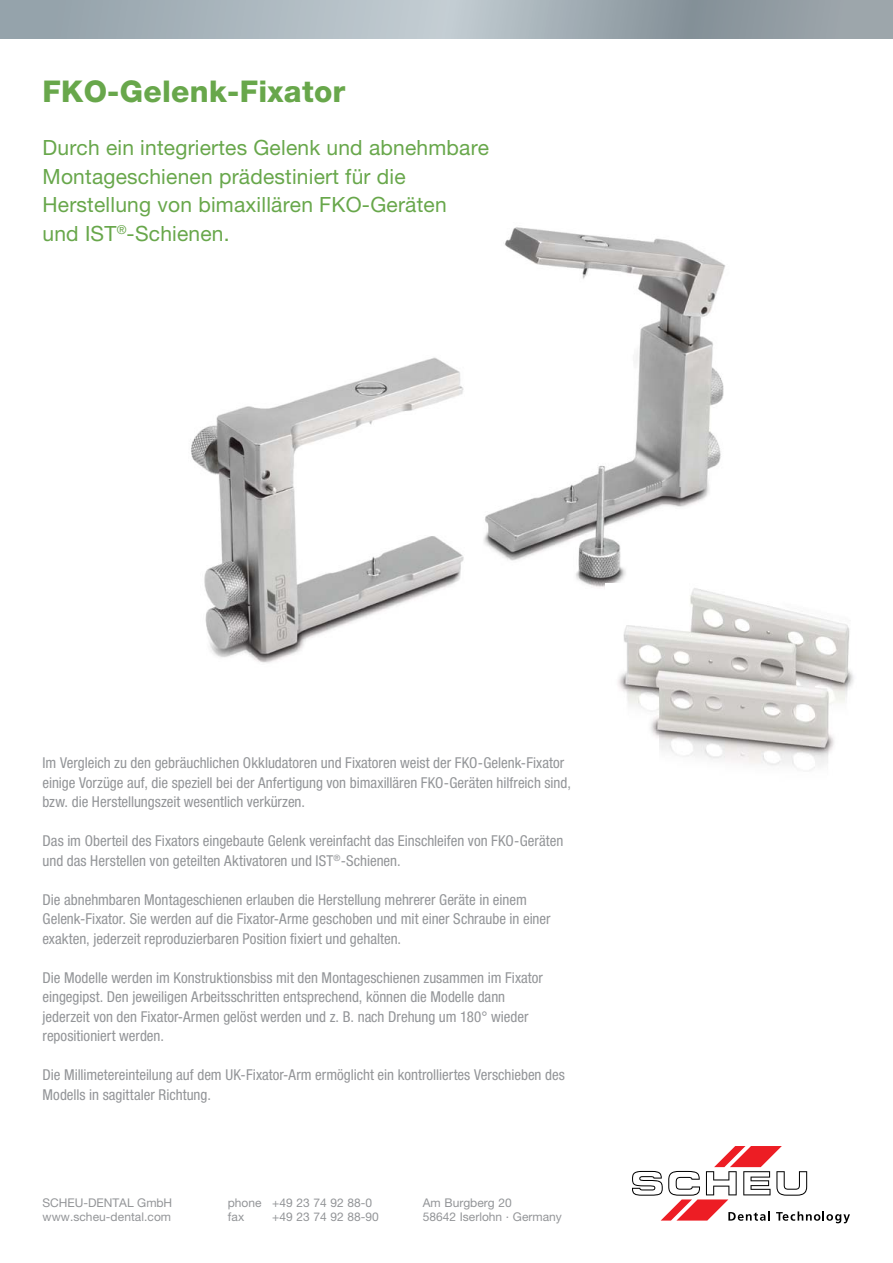
<style>
.page{position:relative;width:893px;height:1263px;background:#fff}
.page>*{position:absolute;margin:0;border:0;box-sizing:border-box;transform-origin:0 0}
.t1{font:800 30px "Helvetica Neue LT Pro";letter-spacing:.01em;color:#68a74b}
.t2{font:21px/28.5px "Helvetica Neue LT Pro";letter-spacing:.01em;color:#68a74b}
.t3{font:condensed 15px/19.5px "Helvetica Neue LT Pro";color:#939598}
.t4{font:12px "Helvetica Neue LT Pro";color:#939598}
</style>
<div class="page">
<svg style="left:0;top:0;width:893px;height:38px;background:#a2aeb5"></svg>
<svg style="left:632px;top:1146px;width:218px;height:77px"></svg>
<img style="left:191px;top:227px;width:534px;height:436px">
<img style="left:605px;top:583px;width:249px;height:188px">
<h1 class="t1" style="left:43px;top:74px;width:304px">FKO-Gelenk-Fixator</h1>
<h2 class="t2" style="left:43px;top:133px;width:448px">Durch ein integriertes Gelenk und abnehmbare Montageschienen prädestiniert für die Herstellung von bimaxillären FKO-Geräten<br>und IST<sup>®</sup>-Schienen.</h2>
<p class="t3" style="left:43px;top:753px;width:530px">Im Vergleich zu den gebräuchlichen Okkludatoren und Fixatoren weist der FKO-Gelenk-Fixator einige Vorzüge auf, die speziell bei der Anfertigung von bimaxillären FKO-Geräten hilfreich sind, bzw. die Herstellungszeit wesentlich verkürzen.</p>
<p class="t3" style="left:43px;top:831px;width:522px">Das im Oberteil des Fixators eingebaute Gelenk vereinfacht das Einschleifen von FKO-Geräten und das Herstellen von geteilten Aktivatoren und IST<sup>®</sup>-Schienen.</p>
<p class="t3" style="left:43px;top:890px;width:510px">Die abnehmbaren Montageschienen erlauben die Herstellung mehrerer Geräte in einem<br>Gelenk-Fixator. Sie werden auf die Fixator-Arme geschoben und mit einer Schraube in einer exakten, jederzeit reproduzierbaren Position fixiert und gehalten.</p>
<p class="t3" style="left:43px;top:968px;width:502px">Die Modelle werden im Konstruktionsbiss mit den Montageschienen zusammen im Fixator eingegipst. Den jeweiligen Arbeitsschritten entsprechend, können die Modelle dann jederzeit von den Fixator-Armen gelöst werden und z. B. nach Drehung um 180° wieder repositioniert werden.</p>
<p class="t3" style="left:43px;top:1065px;width:524px">Die Millimetereinteilung auf dem UK-Fixator-Arm ermöglicht ein kontrolliertes Verschieben des<br>Modells in sagittaler Richtung.</p>
<p class="t4" style="left:43px;top:1195px;width:131px">SCHEU-DENTAL GmbH</p>
<p class="t4" style="left:228px;top:1195px;width:146px">phone +49 23 74 92 88-0</p>
<p class="t4" style="left:423px;top:1195px;width:90px">Am Burgberg 20</p>
<p class="t4" style="left:43px;top:1209px;width:130px">www.scheu-dental.com</p>
<p class="t4" style="left:228px;top:1209px;width:18px">fax</p>
<p class="t4" style="left:272px;top:1209px;width:108px">+49 23 74 92 88-90</p>
<p class="t4" style="left:423px;top:1209px;width:141px">58642 Iserlohn · Germany</p>
</div>
